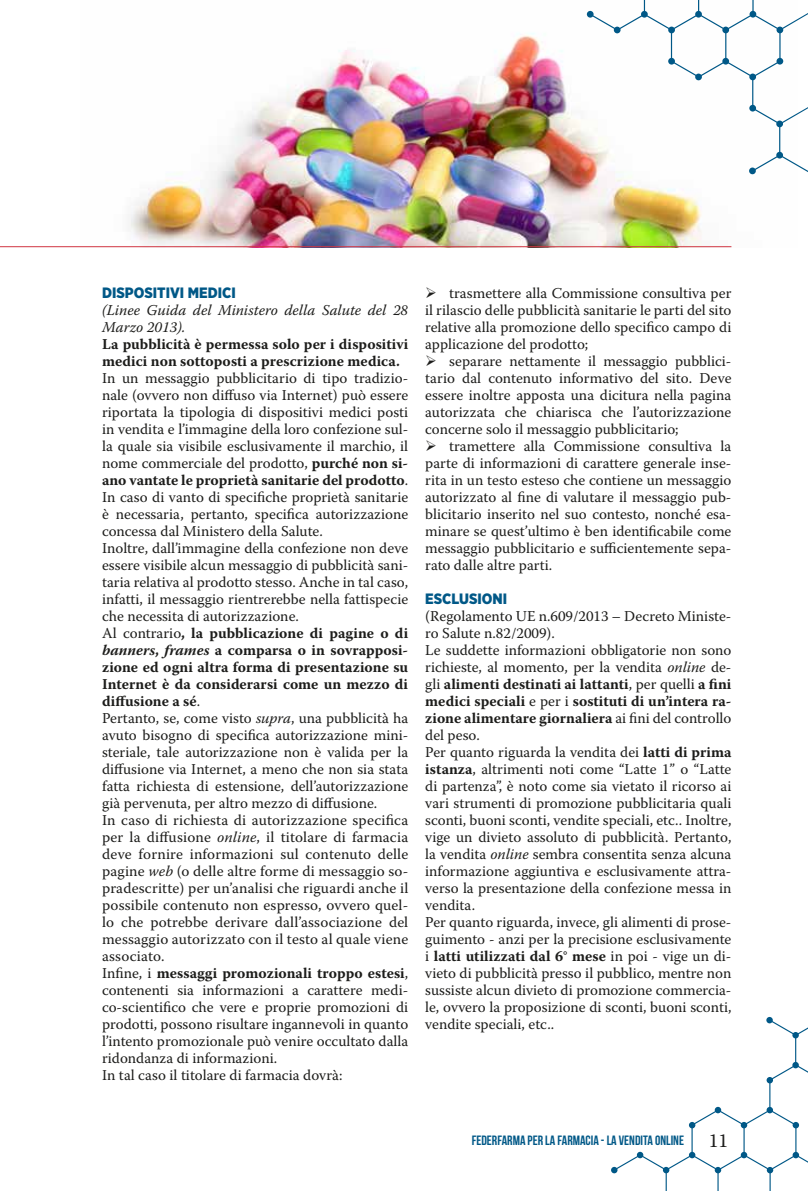
<style>
.page{position:relative;width:808px;height:1191px;background:#fff}
.page>*{position:absolute;margin:0;border:0;box-sizing:border-box;transform-origin:0 0}
.t1{font:19.5px "Warnock Pro";color:#1d1d1b}
.t2{font:15px/17px "Warnock Pro";color:#1d1d1b;text-align:justify}
.t3{font:700 15px/17px "Warnock Pro";color:#1d1d1b}
.t4{font:italic 15px/17px "Warnock Pro";color:#1d1d1b}
.t5{font:900 15px "Gotham Narrow";color:#005887}
.t6{font:700 13.5px "Bebas Neue";color:#005887}
.s1{font-weight:700}
.s2{font-weight:700;font-style:italic}
.s3{font-style:italic}
</style>
<div class="page">
<div style="left:611px;top:1166px;width:6px;height:7px;background:#005887;border-radius:50%"></div>
<svg style="left:614px;top:1016px;width:194px;height:175px"></svg>
<img style="left:129px;top:11px;width:627px;height:236px">
<hr style="left:0;top:246px;width:731px;height:1px;background:#d03642">
<div style="left:749px;top:167px;width:7px;height:7px;background:#005887;border-radius:50%"></div>
<div style="left:587px;top:11px;width:7px;height:7px;background:#005887;border-radius:50%"></div>
<svg style="left:590px;top:0;width:218px;height:172px"></svg>
<p class="t5" style="left:102px;top:282px;width:135px">DISPOSITIVI MEDICI</p>
<p class="t4" style="left:102px;top:301px;width:308px">(Linee Guida del Ministero della Salute del 28<br>Marzo 2013).</p>
<p class="t3" style="left:102px;top:335px;width:308px">La pubblicità è permessa solo per i dispositivi medici non sottoposti a prescrizione medica.</p>
<p class="t2" style="left:102px;top:369px;width:308px;text-align:left">In un messaggio pubblicitario di tipo tradizio&shy;nale (ovvero non diffuso via Internet) può essere riportata la tipologia di dispositivi medici posti in vendita e l’immagine della loro confezione sul&shy;la quale sia visibile esclusivamente il marchio, il nome commerciale del prodotto, <span class="s1">purché non si&shy;ano vantate le proprietà sanitarie del prodotto</span>.<br>In caso di vanto di specifiche proprietà sanitarie è necessaria, pertanto, specifica autorizzazione concessa dal Ministero della Salute.<br>Inoltre, dall’immagine della confezione non deve essere visibile alcun messaggio di pubblicità sani&shy;taria relativa al prodotto stesso. Anche in tal caso, infatti, il messaggio rientrerebbe nella fattispecie che necessita di autorizzazione.<br>Al contrario<span class="s1">, la pubblicazione di pagine o di </span><span class="s2">banners</span><span class="s1">,</span> <span class="s2">frames</span> <span class="s1">a comparsa o in sovrapposi&shy;zione ed ogni altra forma di presentazione su Internet è da considerarsi come un mezzo di diffusione a sé</span>.<br>Pertanto, se, come visto <span class="s3">supra</span>, una pubblicità ha avuto bisogno di specifica autorizzazione mini&shy;steriale, tale autorizzazione non è valida per la diffusione via Internet, a meno che non sia stata fatta richiesta di estensione, dell’autorizzazione già pervenuta, per altro mezzo di diffusione.<br>In caso di richiesta di autorizzazione specifica per la diffusione <span class="s3">online</span>, il titolare di farmacia deve fornire informazioni sul contenuto delle pagine <span class="s3">web</span> (o delle altre forme di messaggio so&shy;pradescritte) per un’analisi che riguardi anche il possibile contenuto non espresso, ovvero quel&shy;lo che potrebbe derivare dall’associazione del messaggio autorizzato con il testo al quale viene associato.<br>Infine, i <span class="s1">messaggi promozionali troppo estesi</span>, contenenti sia informazioni a carattere medi&shy;co-scientifico che vere e proprie promozioni di prodotti, possono risultare ingannevoli in quanto l’intento promozionale può venire occultato dalla ridondanza di informazioni.<br>In tal caso il titolare di farmacia dovrà:</p>
<p class="t2" style="left:425px;top:284px;width:308px">➢ trasmettere alla Commissione consultiva per il rilascio delle pubblicità sanitarie le parti del sito relative alla promozione dello specifico campo di applicazione del prodotto;</p>
<p class="t2" style="left:425px;top:352px;width:308px">➢ separare nettamente il messaggio pubblici&shy;tario dal contenuto informativo del sito. Deve essere inoltre apposta una dicitura nella pagina autorizzata che chiarisca che l’autorizzazione concerne solo il messaggio pubblicitario;</p>
<p class="t2" style="left:425px;top:437px;width:308px">➢ tramettere alla Commissione consultiva la parte di informazioni di carattere generale inse&shy;rita in un testo esteso che contiene un messaggio autorizzato al fine di valutare il messaggio pub&shy;blicitario inserito nel suo contesto, nonché esa&shy;minare se quest’ultimo è ben identificabile come messaggio pubblicitario e sufficientemente sepa&shy;rato dalle altre parti.</p>
<p class="t5" style="left:425px;top:589px;width:83px">ESCLUSIONI</p>
<p class="t2" style="left:425px;top:607px;width:308px;text-align:left">(Regolamento UE n.609/2013 – Decreto Ministe&shy;ro Salute n.82/2009).<br>Le suddette informazioni obbligatorie non sono richieste, al momento, per la vendita <span class="s3">online</span> de&shy;gli <span class="s1">alimenti destinati ai lattanti</span>, per quelli <span class="s1">a fini medici speciali</span> e per i <span class="s1">sostituti di un’intera ra&shy;zione alimentare giornaliera</span> ai fini del controllo del peso.<br>Per quanto riguarda la vendita dei <span class="s1">latti di prima istanza</span>, altrimenti noti come “Latte 1” o “Latte di partenza”, è noto come sia vietato il ricorso ai vari strumenti di promozione pubblicitaria quali sconti, buoni sconti, vendite speciali, etc.. Inoltre, vige un divieto assoluto di pubblicità. Pertanto, la vendita <span class="s3">online</span> sembra consentita senza alcuna informazione aggiuntiva e esclusivamente attra&shy;verso la presentazione della confezione messa in vendita.<br>Per quanto riguarda, invece, gli alimenti di prose&shy;guimento - anzi per la precisione esclusivamente i <span class="s1">latti utilizzati dal 6° mese</span> in poi - vige un di&shy;vieto di pubblicità presso il pubblico, mentre non sussiste alcun divieto di promozione commercia&shy;le, ovvero la proposizione di sconti, buoni sconti, vendite speciali, etc..</p>
<p class="t6" style="left:472px;top:1133px;width:214px">FEDERFARMA PER LA FARMACIA - LA VENDITA ONLINE</p>
<h1 class="t1" style="left:709px;top:1129px;width:21px">11</h1>
</div>
